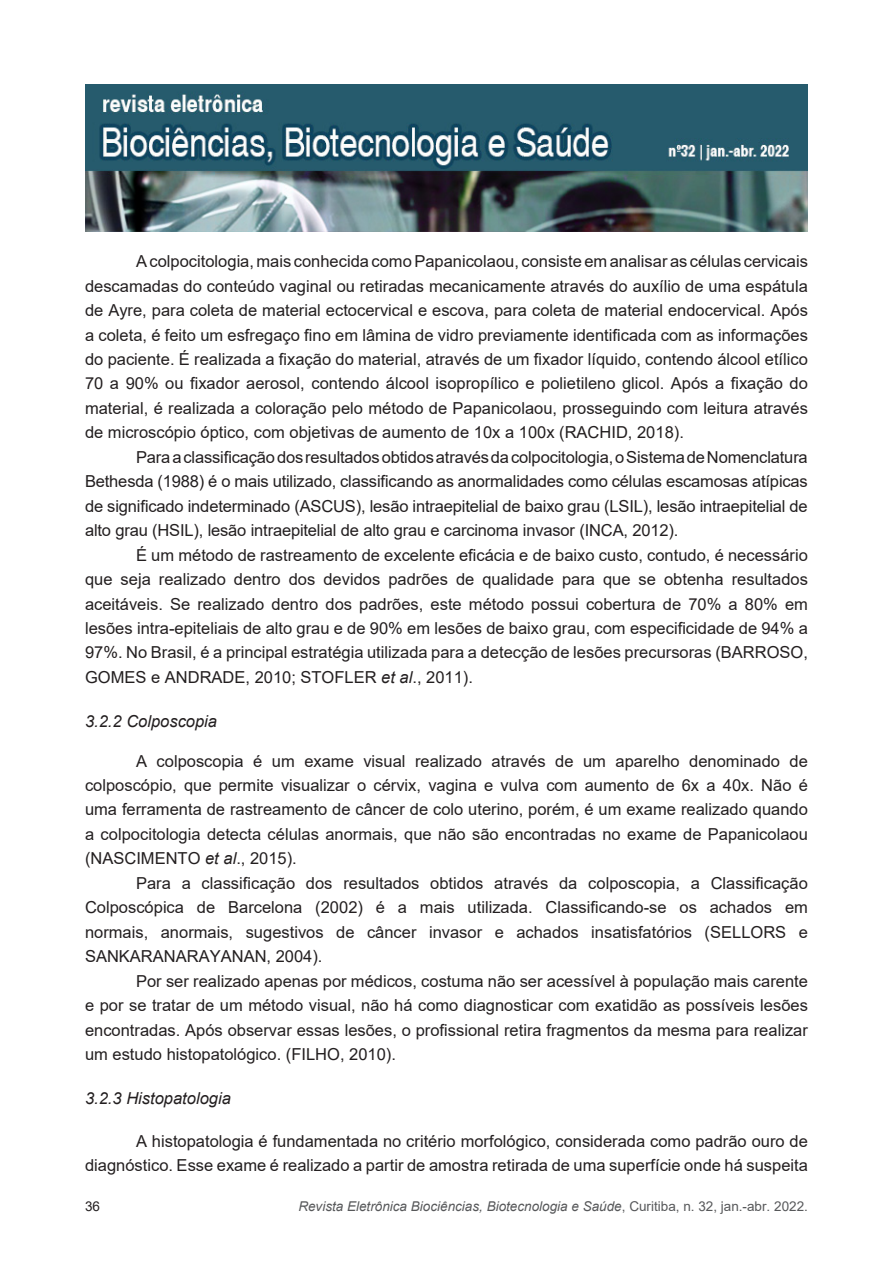
<style>
.page{position:relative;width:893px;height:1263px;background:#fff}
.page>*{position:absolute;margin:0;border:0;box-sizing:border-box;transform-origin:0 0}
.bio_texto{font:16.5px/24.5px "Arial";color:#231f20;text-align:justify}
.bio_subsubsubtitulo{font:italic 16.5px "Arial";color:#231f20}
.t1{font:italic 13.5px "Arial";color:#57585a}
.t2{font:13.5px "Arial";color:#231f20}
.s1{font-style:italic}
.s2{font-style:normal}
</style>
<div class="page">
<img style="left:85px;top:85px;width:723px;height:146px">
<p class="bio_texto" style="left:85px;top:249px;width:724px;text-indent:51px">A colpocitologia, mais conhecida como Papanicolaou, consiste em analisar as células cervicais descamadas do conteúdo vaginal ou retiradas mecanicamente através do auxílio de uma espátula de Ayre, para coleta de material ectocervical e escova, para coleta de material endocervical. Após a coleta, é feito um esfregaço fino em lâmina de vidro previamente identificada com as informações do paciente. É realizada a fixação do material, através de um fixador líquido, contendo álcool etílico 70 a 90% ou fixador aerosol, contendo álcool isopropílico e polietileno glicol. Após a fixação do material, é realizada a coloração pelo método de Papanicolaou, prosseguindo com leitura através de microscópio óptico, com objetivas de aumento de 10x a 100x (RACHID, 2018).</p>
<p class="bio_texto" style="left:85px;top:445px;width:724px;text-indent:51px">Para a classificação dos resultados obtidos através da colpocitologia, o Sistema de Nomenclatura Bethesda (1988) é o mais utilizado, classificando as anormalidades como células escamosas atípicas de significado indeterminado (ASCUS), lesão intraepitelial de baixo grau (LSIL), lesão intraepitelial de alto grau (HSIL), lesão intraepitelial de alto grau e carcinoma invasor (INCA, 2012).</p>
<p class="bio_texto" style="left:85px;top:542px;width:724px;text-indent:51px">É um método de rastreamento de excelente eficácia e de baixo custo, contudo, é necessário que seja realizado dentro dos devidos padrões de qualidade para que se obtenha resultados aceitáveis. Se realizado dentro dos padrões, este método possui cobertura de 70% a 80% em lesões intra-epiteliais de alto grau e de 90% em lesões de baixo grau, com especificidade de 94% a 97%. No Brasil, é a principal estratégia utilizada para a detecção de lesões precursoras (BARROSO, GOMES e ANDRADE, 2010; STOFLER <span class="s1">et al</span>., 2011).</p>
<p class="bio_subsubsubtitulo" style="left:85px;top:711px;width:134px">3.2.2 Colposcopia</p>
<p class="bio_texto" style="left:85px;top:748px;width:724px;text-indent:51px">A colposcopia é um exame visual realizado através de um aparelho denominado de colposcópio, que permite visualizar o cérvix, vagina e vulva com aumento de 6x a 40x. Não é uma ferramenta de rastreamento de câncer de colo uterino, porém, é um exame realizado quando a colpocitologia detecta células anormais, que não são encontradas no exame de Papanicolaou (NASCIMENTO <span class="s1">et al</span>., 2015).</p>
<p class="bio_texto" style="left:85px;top:871px;width:724px;text-indent:51px">Para a classificação dos resultados obtidos através da colposcopia, a Classificação Colposcópica de Barcelona (2002) é a mais utilizada. Classificando-se os achados em normais, anormais, sugestivos de câncer invasor e achados insatisfatórios (SELLORS e SANKARANARAYANAN, 2004).</p>
<p class="bio_texto" style="left:85px;top:968px;width:724px;text-indent:51px">Por ser realizado apenas por médicos, costuma não ser acessível à população mais carente e por se tratar de um método visual, não há como diagnosticar com exatidão as possíveis lesões encontradas. Após observar essas lesões, o profissional retira fragmentos da mesma para realizar um estudo histopatológico. (FILHO, 2010).</p>
<p class="bio_subsubsubtitulo" style="left:85px;top:1088px;width:147px">3.2.3 Histopatologia</p>
<p class="bio_texto" style="left:85px;top:1128px;width:724px;text-align:right">A histopatologia é fundamentada no critério morfológico, considerada como padrão ouro de diagnóstico. Esse exame é realizado a partir de amostra retirada de uma superfície onde há suspeita</p>
<p class="t2" style="left:85px;top:1197px;width:17px">36</p>
<p class="t1" style="left:298px;top:1197px;width:511px">Revista Eletrônica Biociências, Biotecnologia e Saúde<span class="s2">, Curitiba, n. 32, jan.-abr. 2022.</span></p>
</div>
